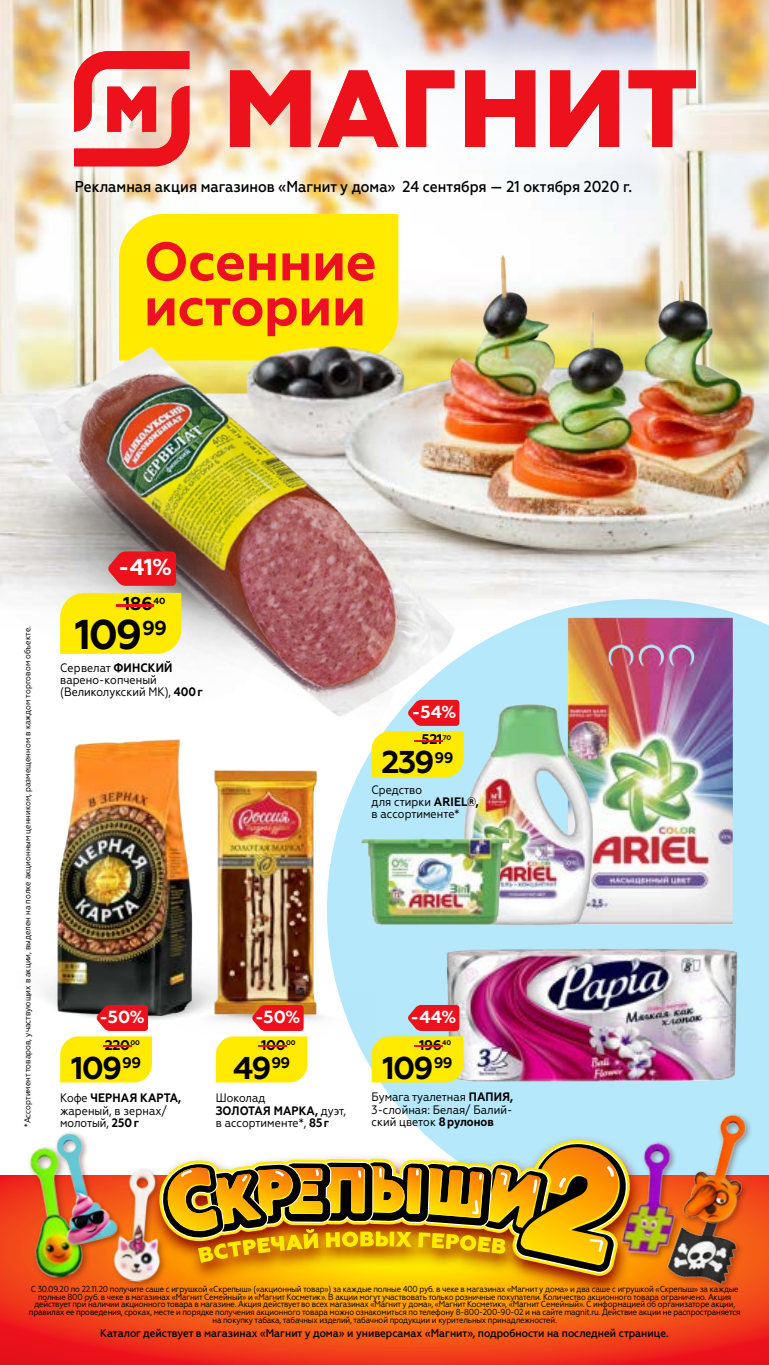
<style>
.page{position:relative;width:769px;height:1365px;background:#fff}
.page>*{position:absolute;margin:0;border:0;box-sizing:border-box;transform-origin:0 0}
.t1{font:700 54.07px/45px "Geometria";letter-spacing:-.01em;color:#ed1021}
.t2{font:700 41.65px "Geometria";color:#000}
.t3{font:700 31.5px "Geometria";letter-spacing:-.055em;color:#000}
.t4{font:700 23.1px "Geometria";color:#fff}
.t5{font:700 18.55px "Geometria";color:#000}
.t6{font:700 17.5px "Geometria";color:#fff}
.t7{font:500 15.75px "Geometria Narrow";color:#000}
.t8{font:700 14px "Geometria";letter-spacing:-.03em;color:#000}
.t9{font:12.25px/12.2px "Geometria Narrow";color:#000}
.t10{font:500 11.38px "Geometria Narrow";color:#000}
.t11{font:700 8.92px "Geometria";color:#000}
.t12{font:8.75px/7.9px "Geometria Narrow";letter-spacing:-.02em;color:#000;text-align:center}
.t13{font:8.75px "Geometria Narrow";color:#000}
.t14{font:700 6.83px "Geometria";color:#000}
.s1{font-size:18.55px;color:#ed111c}
.s2{font-weight:700}
.s3{font-size:14px;color:#ed111c}
.s4{color:#ed111c}
</style>
<div class="page">
<img style="left:0;top:0;width:769px;height:244px">
<div style="left:119px;top:214px;width:279px;height:30px;background:#ffea00"></div>
<img style="left:0;top:244px;width:769px;height:355px">
<img style="left:440px;top:298px;width:79px;height:301px">
<img style="left:0;top:286px;width:440px;height:422px">
<svg style="left:327px;top:599px;width:442px;height:541px;fill:#b4e8fa"></svg>
<svg style="left:0;top:1236px;width:769px;height:128px;background:#f24d15"></svg>
<img style="left:0;top:1148px;width:111px;height:138px">
<img style="left:645px;top:1140px;width:16px;height:117px">
<img style="left:661px;top:1236px;width:101px;height:57px">
<div style="left:54px;top:1129px;width:71px;height:121px;background:#430000;opacity:.4"></div>
<img style="left:40px;top:1129px;width:83px;height:118px">
<img style="left:656px;top:1101px;width:113px;height:135px">
<div style="left:111px;top:1166px;width:57px;height:122px;background:#430000;opacity:.4"></div>
<img style="left:109px;top:1167px;width:39px;height:116px">
<img style="left:432px;top:942px;width:317px;height:147px">
<img style="left:568px;top:617px;width:165px;height:308px">
<img style="left:464px;top:703px;width:128px;height:222px">
<img style="left:361px;top:837px;width:148px;height:87px">
<div style="left:36px;top:13px;width:697px;height:191px;background:#fff;opacity:.68"></div>
<svg style="left:406px;top:70px;width:48px;height:77px"></svg>
<svg style="left:465px;top:70px;width:70px;height:77px"></svg>
<svg style="left:629px;top:70px;width:67px;height:77px"></svg>
<svg style="left:550px;top:70px;width:69px;height:77px"></svg>
<svg style="left:230px;top:70px;width:80px;height:77px;background:#ef514f"></svg>
<svg style="left:318px;top:70px;width:80px;height:77px"></svg>
<svg style="left:74px;top:51px;width:115px;height:115px"></svg>
<img style="left:215px;top:992px;width:159px;height:73px">
<img style="left:214px;top:770px;width:109px;height:244px">
<svg style="left:262px;top:1004px;width:42px;height:26px"></svg>
<div style="left:216px;top:1036px;width:92px;height:46px;background:#ffea00"></div>
<svg style="left:408px;top:699px;width:51px;height:26px"></svg>
<div style="left:372px;top:731px;width:91px;height:46px;background:#ffea00"></div>
<img style="left:44px;top:931px;width:218px;height:115px">
<img style="left:46px;top:739px;width:149px;height:282px">
<svg style="left:96px;top:1004px;width:52px;height:26px"></svg>
<svg style="left:60px;top:1036px;width:92px;height:46px;background:#ffea0b"></svg>
<svg style="left:108px;top:551px;width:68px;height:34px;background:#e6202a"></svg>
<div style="left:60px;top:593px;width:121px;height:60px;background:#ffea00"></div>
<svg style="left:408px;top:1004px;width:51px;height:26px"></svg>
<div style="left:372px;top:1036px;width:91px;height:46px;background:#ffea00"></div>
<svg style="left:148px;top:1135px;width:497px;height:161px;background:#edae38"></svg>
<svg style="left:158px;top:1139px;width:472px;height:136px"></svg>
<svg style="left:161px;top:1142px;width:466px;height:131px"></svg>
<svg style="left:162px;top:1143px;width:464px;height:128px;background:#c0962c"></svg>
<p class="t7" style="left:75px;top:177px;width:559px">Рекламная акция магазинов «Магнит у дома» 24 сентября — 21 октября 2020 г.</p>
<p class="t1" style="left:144px;top:240px;width:234px">Осенние истории</p>
<p class="t4" style="left:118px;top:553px;width:55px">-41%</p>
<p class="t13" style="left:22px;top:1126px;width:502px;rotate:-90deg">*Ассортимент товаров, участвующих в акции, выделен на полке акционным ценником, размещенном в каждом торговом объекте.</p>
<p class="t5" style="left:123px;top:592px;width:31px">186</p>
<p class="t11" style="left:105px;top:595px;width:62px"><span class="s1">-</span>40</p>
<p class="t2" style="left:75px;top:609px;width:94px">109<sup>99</sup></p>
<p class="t9" style="left:60px;top:661px;width:144px">Сервелат <span class="s2">ФИНСКИЙ </span>варено-копченый (Великолукский МК), <span class="s2">400 г</span></p>
<p class="t6" style="left:412px;top:701px;width:46px">-54%</p>
<p class="t3" style="left:382px;top:743px;width:73px">239<sup>99</sup></p>
<p class="t8" style="left:422px;top:731px;width:22px">521</p>
<p class="t14" style="left:406px;top:733px;width:47px"><span class="s3">-</span>70</p>
<p class="t9" style="left:372px;top:783px;width:109px">Средство<br>для стирки <span class="s2">ARIEL®, </span>в ассортименте*</p>
<p class="t6" style="left:99px;top:1006px;width:47px">-50%</p>
<p class="t3" style="left:71px;top:1048px;width:72px">109<sup>99</sup></p>
<p class="t8" style="left:94px;top:1036px;width:47px"><span class="s4">-</span>220<sup>00</sup></p>
<p class="t6" style="left:255px;top:1006px;width:47px">-50%</p>
<p class="t3" style="left:233px;top:1048px;width:59px">49<sup>99</sup></p>
<p class="t8" style="left:250px;top:1036px;width:47px"><span class="s4">-</span>100<sup>00</sup></p>
<p class="t6" style="left:410px;top:1006px;width:48px">-44%</p>
<p class="t3" style="left:382px;top:1048px;width:72px">109<sup>99</sup></p>
<p class="t8" style="left:419px;top:1036px;width:24px">196</p>
<p class="t14" style="left:406px;top:1038px;width:47px"><span class="s3">-</span>40</p>
<p class="t9" style="left:60px;top:1091px;width:123px">Кофе <span class="s2">ЧЕРНАЯ КАРТА, </span>жареный, в зернах/ молотый, <span class="s2">250 г</span></p>
<p class="t9" style="left:216px;top:1091px;width:132px">Шоколад<br><span class="s2">ЗОЛОТАЯ МАРКА,</span> дуэт, в ассортименте*, <span class="s2">85 г</span></p>
<p class="t9" style="left:372px;top:1090px;width:143px;text-align:justify">Бумага туалетная <span class="s2">ПАПИЯ, </span>3-слойная: Белая/ Балий&shy;ский цветок <span class="s2">8 рулонов</span></p>
<p class="t12" style="left:29px;top:1284px;width:713px">С 30.09.20 по 22.11.20 получите саше с игрушкой «Скрепыш» («акционный товар») за каждые полные 400 руб. в чеке в магазинах «Магнит у дома» и два саше с игрушкой «Скрепыш» за каждые полные 800 руб. в чеке в магазинах «Магнит Семейный» и «Магнит Косметик». В акции могут участвовать только розничные покупатели. Количество акционного товара ограничено. Акция действует при наличии акционного товара в магазине. Акция действует во всех магазинах «Магнит у дома», «Магнит Косметик», «Магнит Семейный». С информацией об организаторе акции, правилах ее проведения, сроках, месте и порядке получения акционного товара можно ознакомиться по телефону 8-800-200-90-02 и на сайте magnit.ru. Действие акции не распространяется на покупку табака, табачных изделий, табачной продукции и курительных принадлежностей.</p>
<p class="t10" style="left:100px;top:1326px;width:570px">Каталог действует в магазинах «Магнит у дома» и универсамах «Магнит», подробности на последней странице.</p>
</div>
